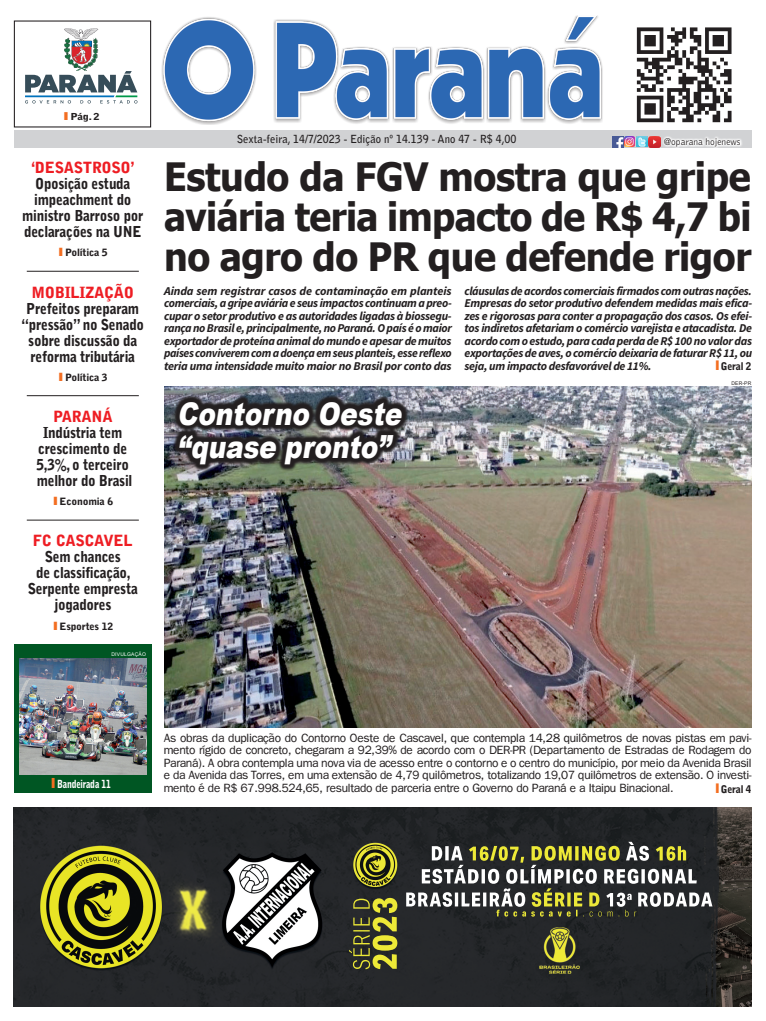
<style>
.page{position:relative;width:766px;height:1021px;background:#fff}
.page>*{position:absolute;margin:0;border:0;box-sizing:border-box;transform-origin:0 0}
.Título_Principal{font:700 39px "Tahoma";letter-spacing:-.01em;color:#231f20;scale:.95 1}
.Título_Principal-2{font:700 39px "Tahoma";letter-spacing:-.01em;color:#231f20;scale:.94 1}
.SOBREFOTO_AMARELO{font:italic 900 31.2px "Arial";color:#fff;scale:.83 1}
.texto_titinho{font:900 15.4px "Bell Gothic Std";letter-spacing:-.02em;color:#ee1d23}
.texto_titinho-2{font:900 15px "Bell Gothic Std";letter-spacing:-.02em;color:#231f20;scale:.91 1}
.novo_texto_manchete{font:italic 700 12px/12.5px "Source Sans Pro";letter-spacing:-.025em;color:#231f20;text-align:justify}
.TEXTO_COLUNA{font:12px/12.5px "Franklin Gothic";letter-spacing:-.02em;color:#231f20;text-align:justify}
.data{font:700 11.1px "Bell Gothic Std";color:#231f20;scale:.96 1}
.OLHO{font:900 11.1px "Bell Gothic Std";letter-spacing:-.02em;color:#fff;scale:.79 1}
.OLHO-2{font:900 10.6px "Bell Gothic Std";letter-spacing:-.02em;color:#231f20;scale:.95 1}
.t1{font:900 10px "Bell Gothic Std";letter-spacing:-.02em;color:#231f20;scale:1.05 1}
.t2{font:300 9.7px "Bell Gothic Std";color:#231f20;scale:.96 1}
.t3{font:900 9.6px "Bell Gothic Std";color:#231f20;scale:1.16 1}
.Crédito{font:5px "Arial";letter-spacing:.035em;color:#fff}
.CREDITO{font:5px "Arial";color:#231f20}
.s1{font-size:10.7px;color:#f36e21}
.s2{font-size:11.2px;color:#f36e21}
.s3{font-size:13px;color:#f36e21}
.s4{font-size:13.7px;color:#f36e21}
</style>
<div class="page">
<img style="left:164px;top:386px;width:587px;height:341px">
<div style="left:14px;top:130px;width:737px;height:17px;background:#d1d2d4"></div>
<svg style="left:661px;top:136px;width:81px;height:12px"></svg>
<img style="left:161px;top:15px;width:442px;height:109px">
<img style="left:636px;top:27px;width:96px;height:96px">
<div style="left:14px;top:20px;width:137px;height:107px;border:1px solid #231f20"></div>
<svg style="left:25px;top:28px;width:112px;height:75px"></svg>
<svg style="left:612px;top:136px;width:48px;height:11px"></svg>
<img style="left:172px;top:395px;width:237px;height:76px">
<img style="left:14px;top:808px;width:737px;height:198px">
<div style="left:14px;top:644px;width:137px;height:148px;background:#005623"></div>
<img style="left:19px;top:659px;width:127px;height:115px">
<hr style="left:27px;top:271px;width:112px;height:1px;background:#231f20">
<hr style="left:27px;top:395px;width:112px;height:1px;background:#231f20">
<hr style="left:27px;top:519px;width:112px;height:1px;background:#231f20">
<p class="t3" style="left:63px;top:111px;width:33px"><span class="s1">l</span>Pág. 2</p>
<p class="texto_titinho" style="left:31px;top:159px;width:105px">‘DESASTROSO’</p>
<p class="texto_titinho-2" style="left:35px;top:175px;width:106px">Oposição estuda</p>
<p class="texto_titinho-2" style="left:34px;top:191px;width:108px">impeachment do</p>
<p class="texto_titinho-2" style="left:22px;top:207px;width:135px">ministro Barroso por</p>
<p class="texto_titinho-2" style="left:24px;top:223px;width:131px">declarações na UNE</p>
<p class="t1" style="left:58px;top:247px;width:49px"><span class="s2">l</span>Política 5</p>
<p class="texto_titinho" style="left:32px;top:283px;width:104px">MOBILIZAÇÃO</p>
<p class="texto_titinho-2" style="left:26px;top:299px;width:126px">Prefeitos preparam</p>
<p class="texto_titinho-2" style="left:22px;top:315px;width:136px">“pressão” no Senado</p>
<p class="texto_titinho-2" style="left:28px;top:331px;width:121px">sobre discussão da</p>
<p class="texto_titinho-2" style="left:31px;top:347px;width:116px">reforma tributária</p>
<p class="t1" style="left:58px;top:371px;width:49px"><span class="s2">l</span>Política 3</p>
<p class="texto_titinho" style="left:53px;top:407px;width:61px">PARANÁ</p>
<p class="texto_titinho-2" style="left:43px;top:424px;width:89px">Indústria tem</p>
<p class="texto_titinho-2" style="left:38px;top:440px;width:99px">crescimento de</p>
<p class="texto_titinho-2" style="left:37px;top:456px;width:103px">5,3%, o terceiro</p>
<p class="texto_titinho-2" style="left:37px;top:472px;width:107px">melhor do Brasil</p>
<p class="t1" style="left:52px;top:496px;width:59px"><span class="s2">l</span>Economia 6</p>
<p class="texto_titinho" style="left:33px;top:532px;width:101px">FC CASCAVEL</p>
<p class="texto_titinho-2" style="left:45px;top:548px;width:85px">Sem chances</p>
<p class="texto_titinho-2" style="left:36px;top:564px;width:105px">de classificação,</p>
<p class="texto_titinho-2" style="left:28px;top:580px;width:123px">Serpente empresta</p>
<p class="texto_titinho-2" style="left:54px;top:596px;width:64px">jogadores</p>
<p class="t1" style="left:52px;top:620px;width:59px"><span class="s2">l</span>Esportes 12</p>
<p class="Crédito" style="left:111px;top:651px;width:36px">DIVULGAÇÃO</p>
<p class="data" style="left:237px;top:132px;width:293px">Sexta-feira, 14/7/2023 - Edição nº 14.139 - Ano 47 - R$ 4,00</p>
<p class="t2" style="left:663px;top:137px;width:81px">@oparana hojenews</p>
<p class="Título_Principal" style="left:164px;top:149px;width:619px">Estudo da FGV mostra que gripe</p>
<p class="Título_Principal-2" style="left:164px;top:189px;width:626px">aviária teria impacto de R$ 4,7 bi</p>
<p class="Título_Principal" style="left:164px;top:229px;width:619px">no agro do PR que defende rigor</p>
<p class="novo_texto_manchete" style="left:164px;top:284px;width:289px">Ainda sem registrar casos de contaminação em planteis comerciais, a gripe aviária e seus impactos continuam a preo&shy;cupar o setor produtivo e as autoridades ligadas à biossegu&shy;rança no Brasil e, principalmente, no Paraná. O país é o maior exportador de proteína animal do mundo e apesar de muitos países conviverem com a doença em seus planteis, esse reflexo teria uma intensidade muito maior no Brasil por conto das</p>
<p class="novo_texto_manchete" style="left:464px;top:284px;width:289px">cláusulas de acordos comerciais firmados com outras nações.<br>Empresas do setor produtivo defendem medidas mais efica&shy;zes e rigorosas para conter a propagação dos casos. Os efei&shy;tos indiretos afetariam o comércio varejista e atacadista. De acordo com o estudo, para cada perda de R$ 100 no valor das exportações de aves, o comércio deixaria de faturar R$ 11, ou seja, um impacto desfavorável de 11%.</p>
<p class="OLHO-2" style="left:714px;top:359px;width:40px"><span class="s3">l</span>Geral 2</p>
<p class="SOBREFOTO_AMARELO" style="left:177px;top:391px;width:279px">Contorno Oeste</p>
<p class="SOBREFOTO_AMARELO" style="left:177px;top:424px;width:266px">“quase pronto”</p>
<p class="CREDITO" style="left:731px;top:380px;width:21px">DER-PR</p>
<p class="OLHO" style="left:51px;top:777px;width:78px"><span class="s4">l</span>Bandeirada 11</p>
<p class="TEXTO_COLUNA" style="left:164px;top:731px;width:589px">As obras da duplicação do Contorno Oeste de Cascavel, que contempla 14,28 quilômetros de novas pistas em pavi&shy;mento rígido de concreto, chegaram a 92,39% de acordo com o DER-PR (Departamento de Estradas de Rodagem do Paraná). A obra contempla uma nova via de acesso entre o contorno e o centro do município, por meio da Avenida Brasil e da Avenida das Torres, em uma extensão de 4,79 quilômetros, totalizando 19,07 quilômetros de extensão. O investi&shy;mento é de R$ 67.998.524,65, resultado de parceria entre o Governo do Paraná e a Itaipu Binacional.</p>
<p class="OLHO-2" style="left:714px;top:783px;width:40px"><span class="s3">l</span>Geral 4</p>
</div>
